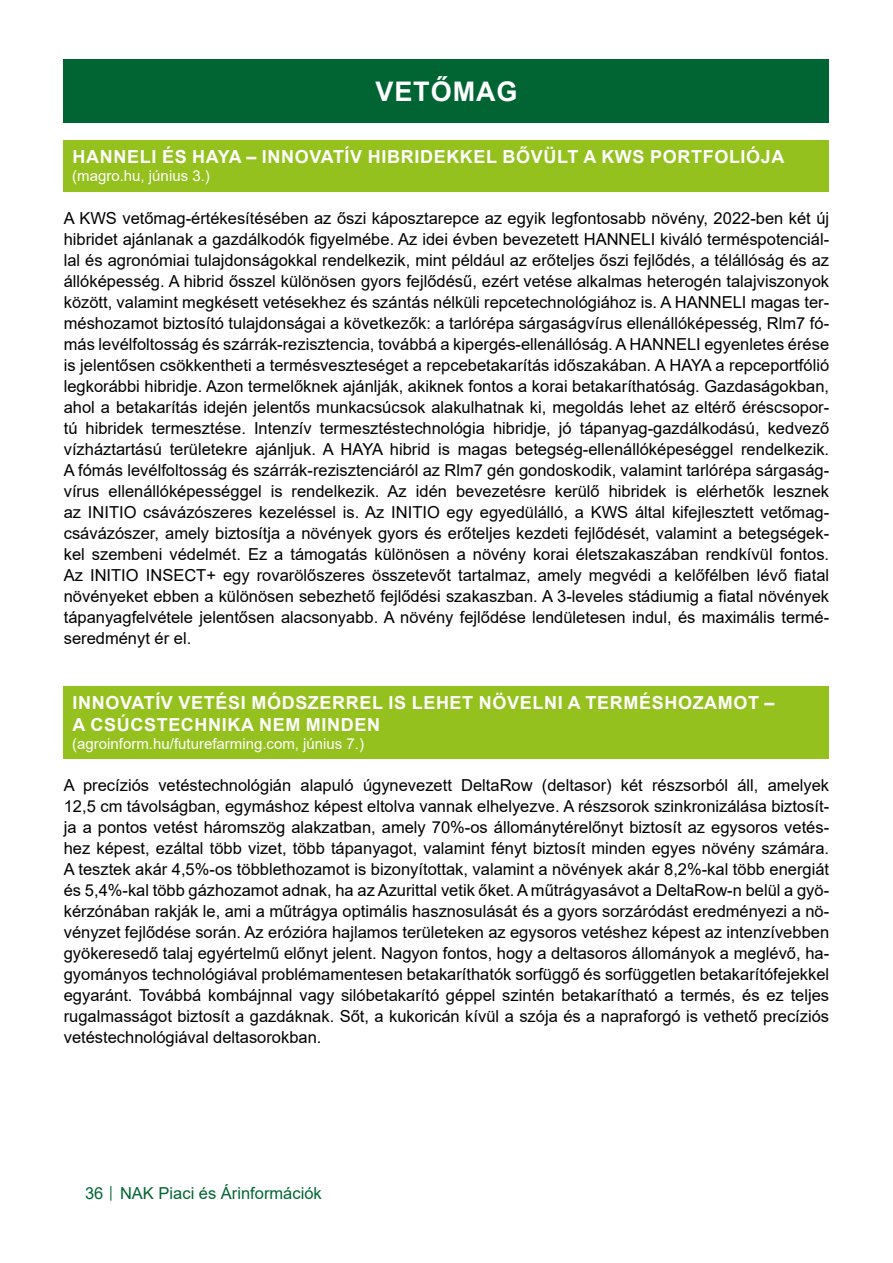
<style>
.page{position:relative;width:893px;height:1263px;background:#fff}
.page>*{position:absolute;margin:0;border:0;box-sizing:border-box;transform-origin:0 0}
.Cím_01{font:700 27px "Arial";letter-spacing:.035em;color:#fff}
.Cím_02{font:700 18px/21.6px "Arial";letter-spacing:.035em;color:#fff}
.Szoveg{font:16.5px/21px "Arial";color:#000;text-align:justify}
.t1{font:16.5px "Arial";color:#006533}
.Cím_03{font:15px "Arial";color:#fff}
.s1{font-size:12px}
</style>
<div class="page">
<div style="left:64px;top:60px;width:765px;height:63px;background:#006533"></div>
<div style="left:64px;top:140px;width:765px;height:51px;background:#95c11f"></div>
<div style="left:64px;top:686px;width:765px;height:73px;background:#95c11f"></div>
<p class="Cím_01" style="left:375px;top:73px;width:144px">VETŐMAG</p>
<p class="Cím_02" style="left:73px;top:146px;width:713px">HANNELI ÉS HAYA – INNOVATÍV HIBRIDEKKEL BŐVÜLT A KWS PORTFOLIÓJA</p>
<p class="Cím_03" style="left:72px;top:166px;width:139px">(magro.hu, június 3.)</p>
<p class="Szoveg" style="left:64px;top:208px;width:767px">A KWS vetőmag-értékesítésében az őszi káposztarepce az egyik legfontosabb növény, 2022-ben két új hibridet ajánlanak a gazdálkodók figyelmébe. Az idei évben bevezetett HANNELI kiváló terméspotenciál&shy;lal és agronómiai tulajdonságokkal rendelkezik, mint például az erőteljes őszi fejlődés, a télállóság és az állóképesség. A hibrid ősszel különösen gyors fejlődésű, ezért vetése alkalmas heterogén talajviszonyok között, valamint megkésett vetésekhez és szántás nélküli repcetechnológiához is. A HANNELI magas ter&shy;méshozamot biztosító tulajdonságai a következők: a tarlórépa sárgaságvírus ellenállóképesség, Rlm7 fó&shy;más levélfoltosság és szárrák-rezisztencia, továbbá a kipergés-ellenállóság. A HANNELI egyenletes érése is jelentősen csökkentheti a termésveszteséget a repcebetakarítás időszakában. A HAYA a repceportfólió legkorábbi hibridje. Azon termelőknek ajánlják, akiknek fontos a korai betakaríthatóság. Gazdaságokban, ahol a betakarítás idején jelentős munkacsúcsok alakulhatnak ki, megoldás lehet az eltérő éréscsopor&shy;tú hibridek termesztése. Intenzív termesztéstechnológia hibridje, jó tápanyag-gazdálkodású, kedvező vízháztartású területekre ajánljuk. A HAYA hibrid is magas betegség-ellenállóképeséggel rendelkezik.<br>A fómás levélfoltosság és szárrák-rezisztenciáról az Rlm7 gén gondoskodik, valamint tarlórépa sárgaság&shy;vírus ellenállóképességgel is rendelkezik. Az idén bevezetésre kerülő hibridek is elérhetők lesznek az INITIO csávázószeres kezeléssel is. Az INITIO egy egyedülálló, a KWS által kifejlesztett vetőmag&shy;csávázószer, amely biztosítja a növények gyors és erőteljes kezdeti fejlődését, valamint a betegségek&shy;kel szembeni védelmét. Ez a támogatás különösen a növény korai életszakaszában rendkívül fontos.<br>Az INITIO INSECT+ egy rovarölőszeres összetevőt tartalmaz, amely megvédi a kelőfélben lévő fiatal növényeket ebben a különösen sebezhető fejlődési szakaszban. A 3-leveles stádiumig a fiatal növények tápanyagfelvétele jelentősen alacsonyabb. A növény fejlődése lendületesen indul, és maximális termé&shy;seredményt ér el.</p>
<p class="Cím_02" style="left:73px;top:692px;width:703px">INNOVATÍV VETÉSI MÓDSZERREL IS LEHET NÖVELNI A TERMÉSHOZAMOT –<br>A CSÚCSTECHNIKA NEM MINDEN</p>
<p class="Cím_03" style="left:72px;top:733px;width:293px">(agroinform.hu/futurefarming.com, június 7.)</p>
<p class="Szoveg" style="left:64px;top:775px;width:767px">A precíziós vetéstechnológián alapuló úgynevezett DeltaRow (deltasor) két részsorból áll, amelyek 12,5 cm távolságban, egymáshoz képest eltolva vannak elhelyezve. A részsorok szinkronizálása biztosít&shy;ja a pontos vetést háromszög alakzatban, amely 70%-os állománytérelőnyt biztosít az egysoros vetés&shy;hez képest, ezáltal több vizet, több tápanyagot, valamint fényt biztosít minden egyes növény számára.<br>A tesztek akár 4,5%-os többlethozamot is bizonyítottak, valamint a növények akár 8,2%-kal több energiát és 5,4%-kal több gázhozamot adnak, ha az Azurittal vetik őket. A műtrágyasávot a DeltaRow-n belül a gyö&shy;kérzónában rakják le, ami a műtrágya optimális hasznosulását és a gyors sorzáródást eredményezi a nö&shy;vényzet fejlődése során. Az erózióra hajlamos területeken az egysoros vetéshez képest az intenzívebben gyökeresedő talaj egyértelmű előnyt jelent. Nagyon fontos, hogy a deltasoros állományok a meglévő, ha&shy;gyományos technológiával problémamentesen betakaríthatók sorfüggő és sorfüggetlen betakarítófejekkel egyaránt. Továbbá kombájnnal vagy silóbetakarító géppel szintén betakarítható a termés, és ez teljes rugalmasságot biztosít a gazdáknak. Sőt, a kukoricán kívül a szója és a napraforgó is vethető precíziós vetéstechnológiával deltasorokban.</p>
<p class="t1" style="left:85px;top:1182px;width:238px">36 <span class="s1">│</span> NAK Piaci és Árinformációk</p>
</div>
